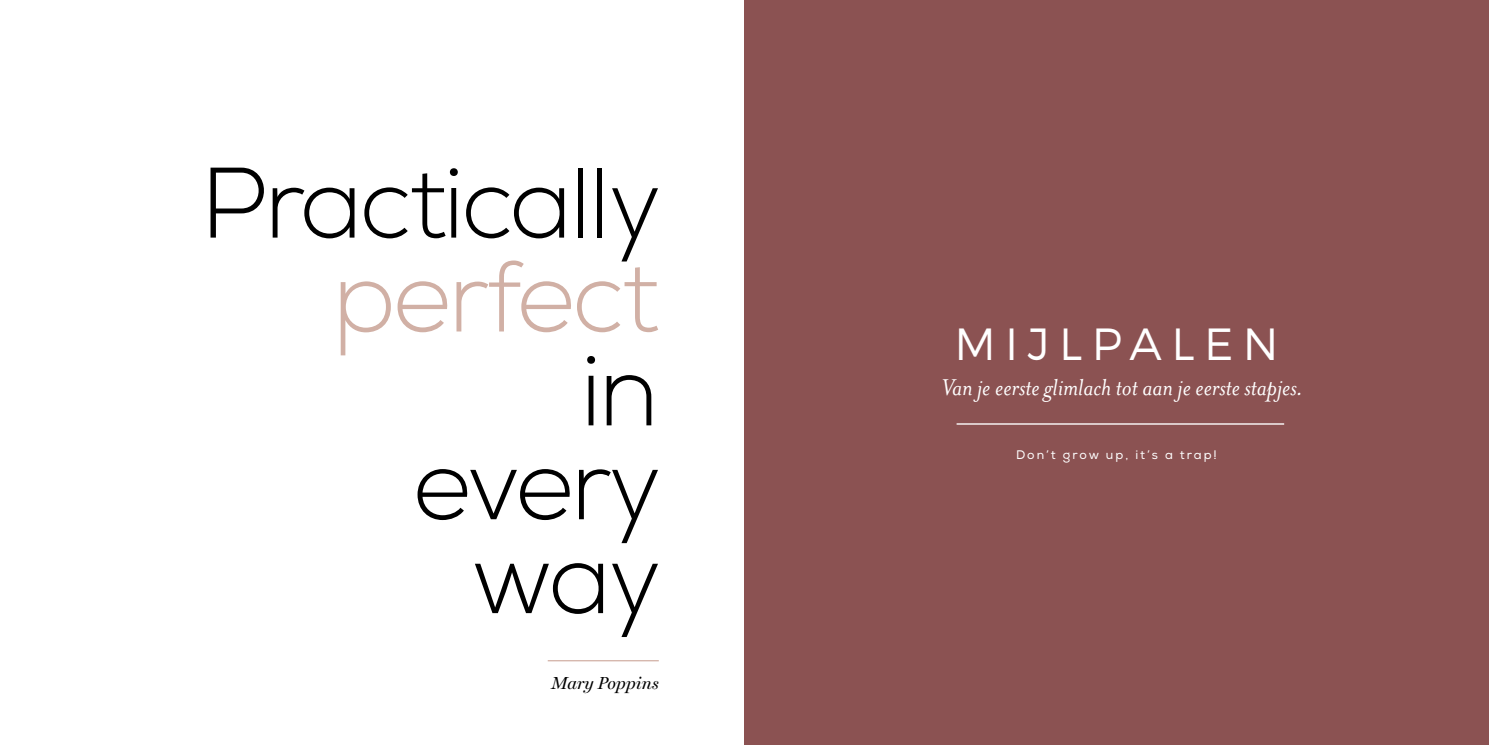
<style>
.page{position:relative;width:1489px;height:745px;background:#fff}
.page>*{position:absolute;margin:0;border:0;box-sizing:border-box;transform-origin:0 0}
.t1{font:300 99.88px/93.8px "Nexa";letter-spacing:-.03em;color:#000;text-align:right}
.t2{font:300 99.88px "Nexa";letter-spacing:-.03em;color:#d1b0a5}
.t3{font:300 45px "Montserrat";letter-spacing:.21em;color:#fff}
.t4{font:italic 26.25px "Mrs Eaves OT";color:#fff}
.t5{font:italic 17.5px "Miller Display";color:#000}
.t6{font:12.38px "Nexa";letter-spacing:.16em;color:#fff}
</style>
<div class="page">
<div style="left:744px;top:0;width:744px;height:744px;background:#8b5252"></div>
<hr style="left:956px;top:423px;width:327px;height:1px;background:#fff">
<hr style="left:547px;top:659px;width:111px;height:2px;background:#d1b0a5">
<h1 class="t1" style="left:201px;top:159px;width:462px">Practically</h1>
<h1 class="t2" style="left:332px;top:238px;width:328px">perfect</h1>
<h1 class="t1" style="left:413px;top:346px;width:250px">in every way</h1>
<p class="t5" style="left:551px;top:672px;width:109px">Mary Poppins</p>
<h2 class="t3" style="left:954px;top:316px;width:326px">MIJLPALEN</h2>
<p class="t4" style="left:941px;top:373px;width:363px">Van je eerste glimlach tot aan je eerste stapjes.</p>
<p class="t6" style="left:1016px;top:446px;width:202px">Don’t grow up, it’s a trap!</p>
</div>
